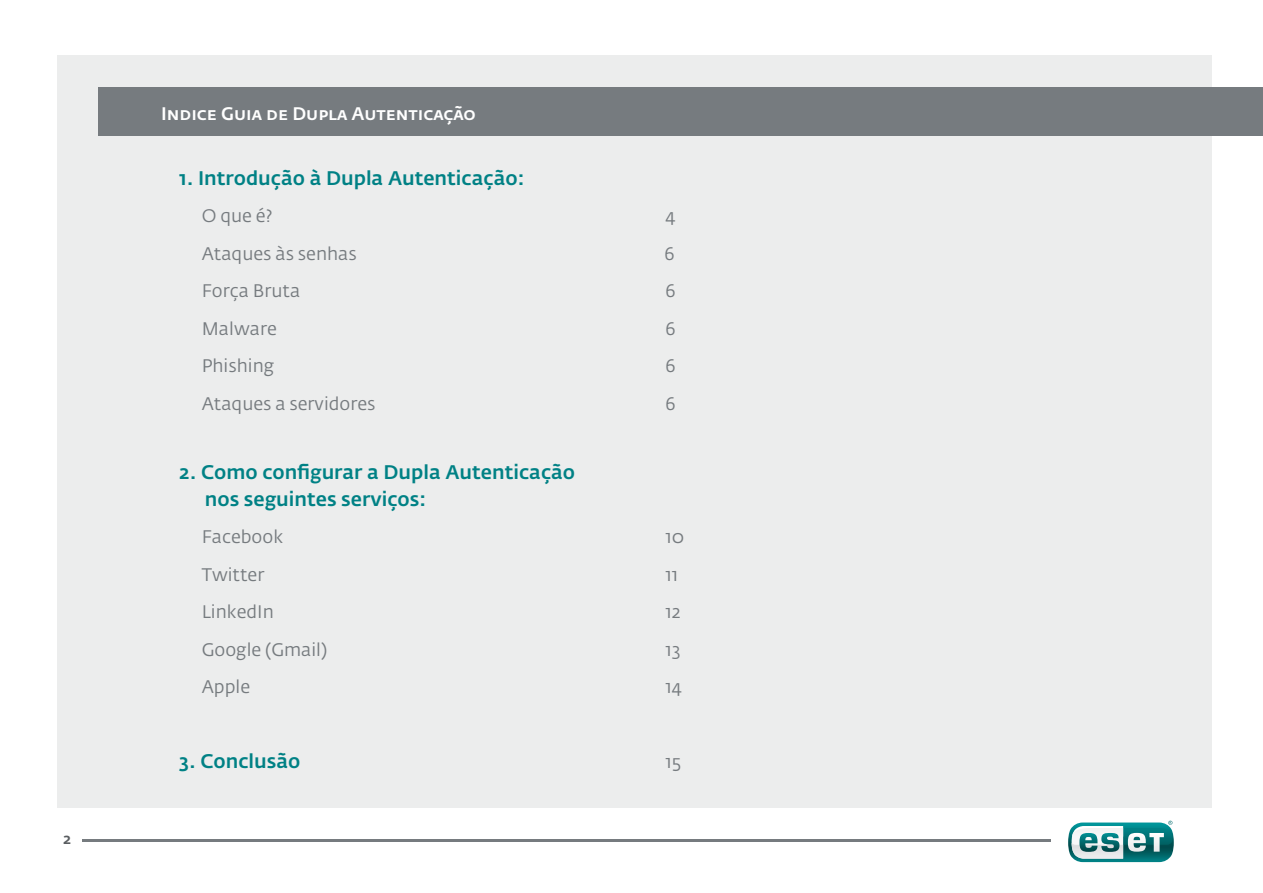
<style>
.page{position:relative;width:1263px;height:893px;background:#fff}
.page>*{position:absolute;margin:0;border:0;box-sizing:border-box;transform-origin:0 0}
.t1{font:500 19.5px/27px "Fedra Sans Alt Pro";color:#008185}
.t2{font:18px "Fedra Sans Alt Pro";color:#767b7f}
.t3{font:500 18px "Fedra Sans Alt Pro";color:#fff}
.t4{font:500 15px "Fedra Sans Alt Pro";color:#5a5e61}
</style>
<div class="page">
<div style="left:57px;top:55px;width:1154px;height:752px;background:#eceded"></div>
<hr style="left:82px;top:839px;width:969px;height:2px;background:#767b7f">
<svg style="left:1068px;top:821px;width:106px;height:41px"></svg>
<div style="left:98px;top:87px;width:1165px;height:49px;background:#767b7f"></div>
<p class="t4" style="left:63px;top:830px;width:10px">2</p>
<p class="t3" style="left:161px;top:103px;width:316px">Indice Guia de Dupla Autenticação</p>
<p class="t1" style="left:179px;top:164px;width:347px">1. Introdução à Dupla Autenticação:</p>
<p class="t2" style="left:202px;top:205px;width:72px">O que é?</p>
<p class="t2" style="left:665px;top:205px;width:12px">4</p>
<p class="t2" style="left:202px;top:242px;width:157px">Ataques às senhas</p>
<p class="t2" style="left:664px;top:242px;width:12px">6</p>
<p class="t2" style="left:202px;top:280px;width:100px">Força Bruta</p>
<p class="t2" style="left:665px;top:280px;width:12px">6</p>
<p class="t2" style="left:202px;top:317px;width:77px">Malware</p>
<p class="t2" style="left:665px;top:317px;width:12px">6</p>
<p class="t2" style="left:202px;top:355px;width:74px">Phishing</p>
<p class="t2" style="left:665px;top:355px;width:12px">6</p>
<p class="t2" style="left:202px;top:392px;width:175px">Ataques a servidores</p>
<p class="t2" style="left:665px;top:392px;width:12px">6</p>
<p class="t1" style="left:205px;top:458px;width:372px;text-indent:-26px">2. Como configurar a Dupla Autenticação nos seguintes serviços:</p>
<p class="t2" style="left:202px;top:526px;width:83px">Facebook</p>
<p class="t2" style="left:665px;top:526px;width:20px">10</p>
<p class="t2" style="left:202px;top:563px;width:64px">Twitter</p>
<p class="t2" style="left:665px;top:563px;width:14px">11</p>
<p class="t2" style="left:202px;top:601px;width:74px">LinkedIn</p>
<p class="t2" style="left:665px;top:601px;width:17px">12</p>
<p class="t2" style="left:202px;top:638px;width:127px">Google (Gmail)</p>
<p class="t2" style="left:665px;top:638px;width:17px">13</p>
<p class="t2" style="left:202px;top:676px;width:50px">Apple</p>
<p class="t2" style="left:665px;top:676px;width:18px">14</p>
<p class="t1" style="left:179px;top:748px;width:123px">3. Conclusão</p>
<p class="t2" style="left:665px;top:751px;width:17px">15</p>
</div>
